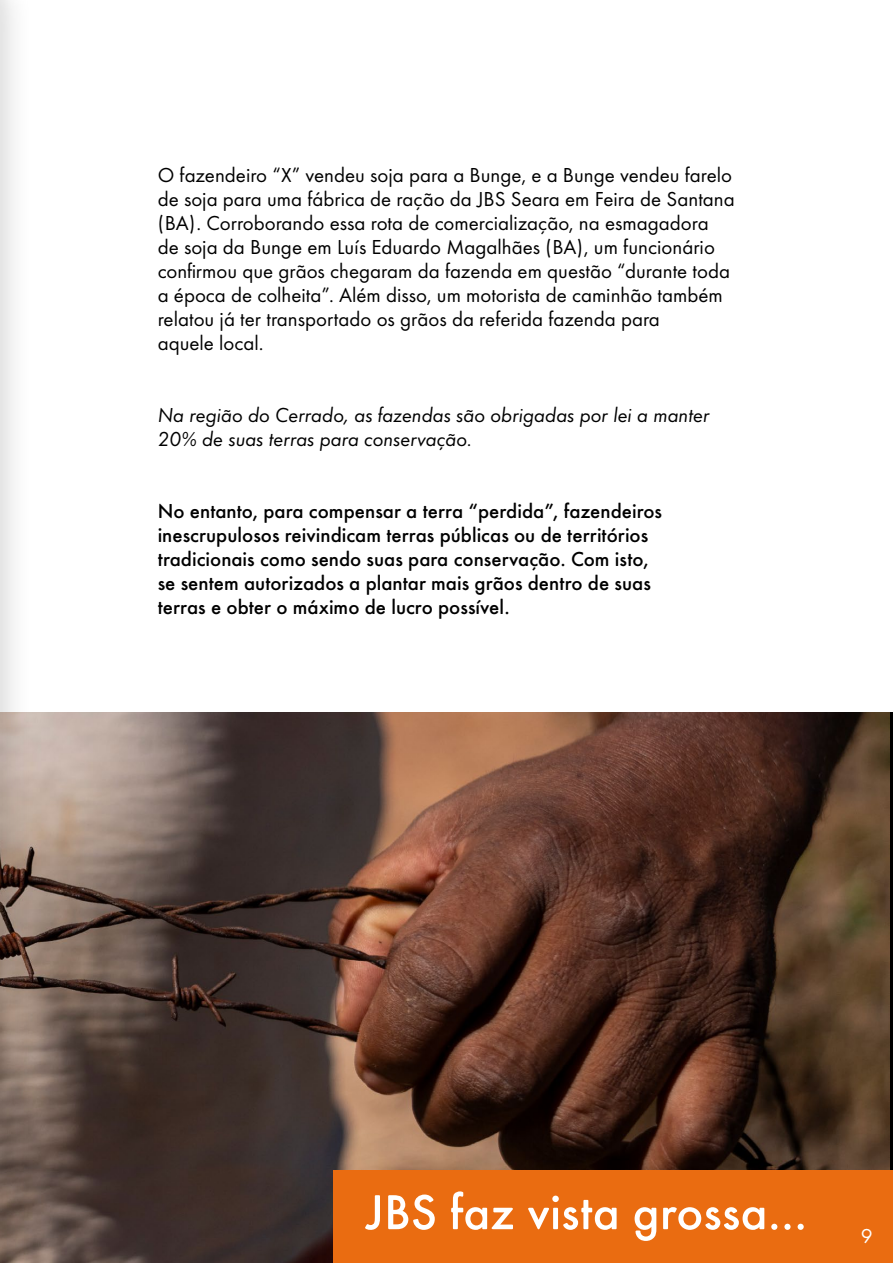
<style>
.page{position:relative;width:893px;height:1263px;background:#fff}
.page>*{position:absolute;margin:0;border:0;box-sizing:border-box;transform-origin:0 0}
.t1{font:500 51px "Futura Round";color:#fff}
.t2{font:21px/24px "Futura Round";color:#000}
.t3{font:500 21px/24px "Futura Round";color:#000}
.t4{font:italic 21px/24px "Futura Round";color:#000}
.t5{font:21px "Futura Round";color:#fff}
</style>
<div class="page">
<img style="left:114px;top:712px;width:776px;height:551px">
<div style="left:334px;top:1171px;width:559px;height:92px;background:#ea6c11"></div>
<img style="left:0;top:0;width:114px;height:1263px">
<p class="t2" style="left:158px;top:161px;width:579px">O fazendeiro “X” vendeu soja para a Bunge, e a Bunge vendeu farelo de soja para uma fábrica de ração da JBS Seara em Feira de Santana (BA). Corroborando essa rota de comercialização, na esmagadora de soja da Bunge em Luís Eduardo Magalhães (BA), um funcionário confirmou que grãos chegaram da fazenda em questão “durante toda a época de colheita”. Além disso, um motorista de caminhão também relatou já ter transportado os grãos da referida fazenda para<br>aquele local.</p>
<p class="t4" style="left:158px;top:402px;width:553px">Na região do Cerrado, as fazendas são obrigadas por lei a manter<br>20% de suas terras para conservação.</p>
<p class="t3" style="left:158px;top:497px;width:506px">No entanto, para compensar a terra “perdida”, fazendeiros inescrupulosos reivindicam terras públicas ou de territórios tradicionais como sendo suas para conservação. Com isto, se sentem autorizados a plantar mais grãos dentro de suas terras e obter o máximo de lucro possível.</p>
<h1 class="t1" style="left:366px;top:1174px;width:443px">JBS faz vista grossa...</h1>
<p class="t5" style="left:861px;top:1221px;width:13px">9</p>
</div>
